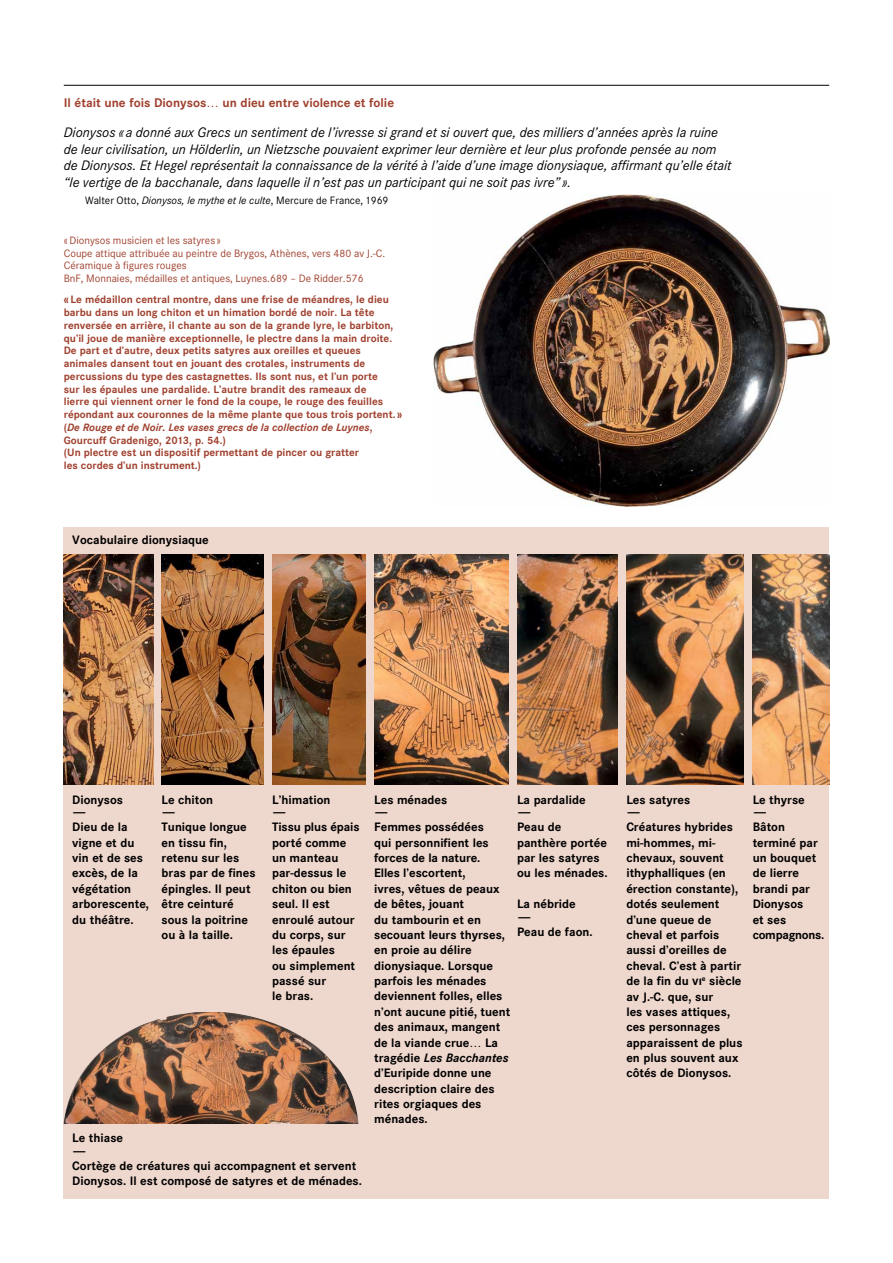
<style>
.page{position:relative;width:893px;height:1263px;background:#fff}
.page>*{position:absolute;margin:0;border:0;box-sizing:border-box;transform-origin:0 0}
.t1{font:italic 13.5px/16.5px "Corporate SBQ3";color:#000}
.t2{font:700 12.3px "Corporate SBQ3";color:#a0412f}
.t3{font:700 12px/15.3px "Corporate SBQ3";color:#000}
.t4{font:700 10.5px/12.8px "Corporate SBQ3";color:#a0412f}
.t5{font:10.5px/12.8px "Corporate SBQ3";color:#a0412f}
.t6{font:10.5px "Corporate SBQ3";color:#000}
.s1{font-style:italic}
.s2{font-family:"Corporate Expert SBQ4"}
</style>
<div class="page">
<div style="left:64px;top:527px;width:765px;height:672px;background:#eed7cd"></div>
<hr style="left:64px;top:85px;width:765px;height:1px;background:#000">
<img style="left:434px;top:194px;width:395px;height:312px">
<img style="left:162px;top:554px;width:102px;height:230px">
<img style="left:374px;top:554px;width:135px;height:230px">
<img style="left:517px;top:554px;width:100px;height:230px">
<img style="left:626px;top:554px;width:118px;height:230px">
<img style="left:753px;top:554px;width:76px;height:230px">
<img style="left:272px;top:554px;width:94px;height:230px">
<img style="left:64px;top:1012px;width:295px;height:111px">
<img style="left:64px;top:554px;width:89px;height:230px">
<p class="t2" style="left:64px;top:95px;width:332px">Il était une fois Dionysos… un dieu entre violence et folie</p>
<p class="t1" style="left:64px;top:124px;width:669px">Dionysos « a donné aux Grecs un sentiment de l’ivresse si grand et si ouvert que, des milliers d’années après la ruine de leur civilisation, un Hölderlin, un Nietzsche pouvaient exprimer leur dernière et leur plus profonde pensée au nom de Dionysos. Et Hegel représentait la connaissance de la vérité à l’aide d’une image dionysiaque, affirmant qu’elle était “le vertige de la bacchanale, dans laquelle il n’est pas un participant qui ne soit pas ivre” ».</p>
<p class="t6" style="left:85px;top:194px;width:305px">Walter Otto, <span class="s1">Dionysos, le mythe et le culte</span>, Mercure de France, 1969</p>
<p class="t5" style="left:64px;top:234px;width:323px">«Dionysos musicien et les satyres »<br>Coupe attique attribuée au peintre de Brygos, Athènes, vers 480 av J.-C.<br>Céramique à figures rouges<br>BnF, Monnaies, médailles et antiques, Luynes.689 – De Ridder.576</p>
<p class="t4" style="left:64px;top:293px;width:340px">«Le médaillon central montre, dans une frise de méandres, le dieu barbu dans un long chiton et un himation bordé de noir. La tête renversée en arrière, il chante au son de la grande lyre, le barbiton, qu’il joue de manière exceptionnelle, le plectre dans la main droite.<br>De part et d’autre, deux petits satyres aux oreilles et queues animales dansent tout en jouant des crotales, instruments de percussions du type des castagnettes. Ils sont nus, et l’un porte<br>sur les épaules une pardalide. L’autre brandit des rameaux de<br>lierre qui viennent orner le fond de la coupe, le rouge des feuilles répondant aux couronnes de la même plante que tous trois portent.» (<span class="s1">De Rouge et de Noir. Les vases grecs de la collection de Luynes</span>, Gourcuff Gradenigo, 2013, p. 54.)<br>(Un plectre est un dispositif permettant de pincer ou gratter<br>les cordes d’un instrument.)</p>
<p class="t3" style="left:72px;top:532px;width:138px">Vocabulaire dionysiaque</p>
<p class="t3" style="left:72px;top:793px;width:57px;line-height:13.6px">Dionysos —<br>Dieu de la</p>
<p class="t3" style="left:72px;top:835px;width:78px">vigne et du vin et de ses excès, de la végétation arborescente, du théâtre.</p>
<p class="t3" style="left:162px;top:793px;width:87px;line-height:13.6px">Le chiton<br>—<br>Tunique longue</p>
<p class="t3" style="left:162px;top:835px;width:96px">en tissu fin, retenu sur les bras par de fines épingles. Il peut être ceinturé sous la poitrine ou à la taille.</p>
<p class="t3" style="left:272px;top:793px;width:89px;line-height:13.6px">L’himation<br>—<br>Tissu plus épais</p>
<p class="t3" style="left:272px;top:835px;width:85px">porté comme un manteau par-dessus le chiton ou bien seul. Il est enroulé autour du corps, sur les épaules<br>ou simplement passé sur<br>le bras.</p>
<p class="t3" style="left:374px;top:793px;width:111px;line-height:13.6px">Les ménades<br>—<br>Femmes possédées</p>
<p class="t3" style="left:374px;top:835px;width:138px">qui personnifient les forces de la nature.<br>Elles l’escortent,<br>ivres, vêtues de peaux de bêtes, jouant<br>du tambourin et en secouant leurs thyrses, en proie au délire dionysiaque. Lorsque parfois les ménades deviennent folles, elles n’ont aucune pitié, tuent des animaux, mangent de la viande crue… La tragédie <span class="s1">Les Bacchantes </span>d’Euripide donne une description claire des rites orgiaques des ménades.</p>
<p class="t3" style="left:517px;top:793px;width:70px;line-height:13.6px">La pardalide —<br>Peau de</p>
<p class="t3" style="left:517px;top:835px;width:92px">panthère portée par les satyres ou les ménades.</p>
<p class="t3" style="left:517px;top:897px;width:77px;line-height:13.6px">La nébride —<br>Peau de faon.</p>
<p class="t3" style="left:72px;top:1132px;width:285px;line-height:13.6px">Le thiase<br>—<br>Cortège de créatures qui accompagnent et servent</p>
<p class="t3" style="left:72px;top:1173px;width:291px">Dionysos. Il est composé de satyres et de ménades.</p>
<p class="t3" style="left:626px;top:793px;width:108px;line-height:13.6px">Les satyres<br>—<br>Créatures hybrides</p>
<p class="t3" style="left:626px;top:835px;width:118px">mi-hommes, mi&shy;chevaux, souvent ithyphalliques (en érection constante), dotés seulement d’une queue de cheval et parfois aussi d’oreilles de cheval. C’est à partir de la fin du <span class="s2">vi</span><sup>e</sup> siècle av J.-C. que, sur<br>les vases attiques, ces personnages apparaissent de plus en plus souvent aux côtés de Dionysos.</p>
<p class="t3" style="left:753px;top:793px;width:54px;line-height:13.6px">Le thyrse —<br>Bâton</p>
<p class="t3" style="left:753px;top:835px;width:73px">terminé par un bouquet de lierre brandi par<br>Dionysos<br>et ses compagnons.</p>
</div>
